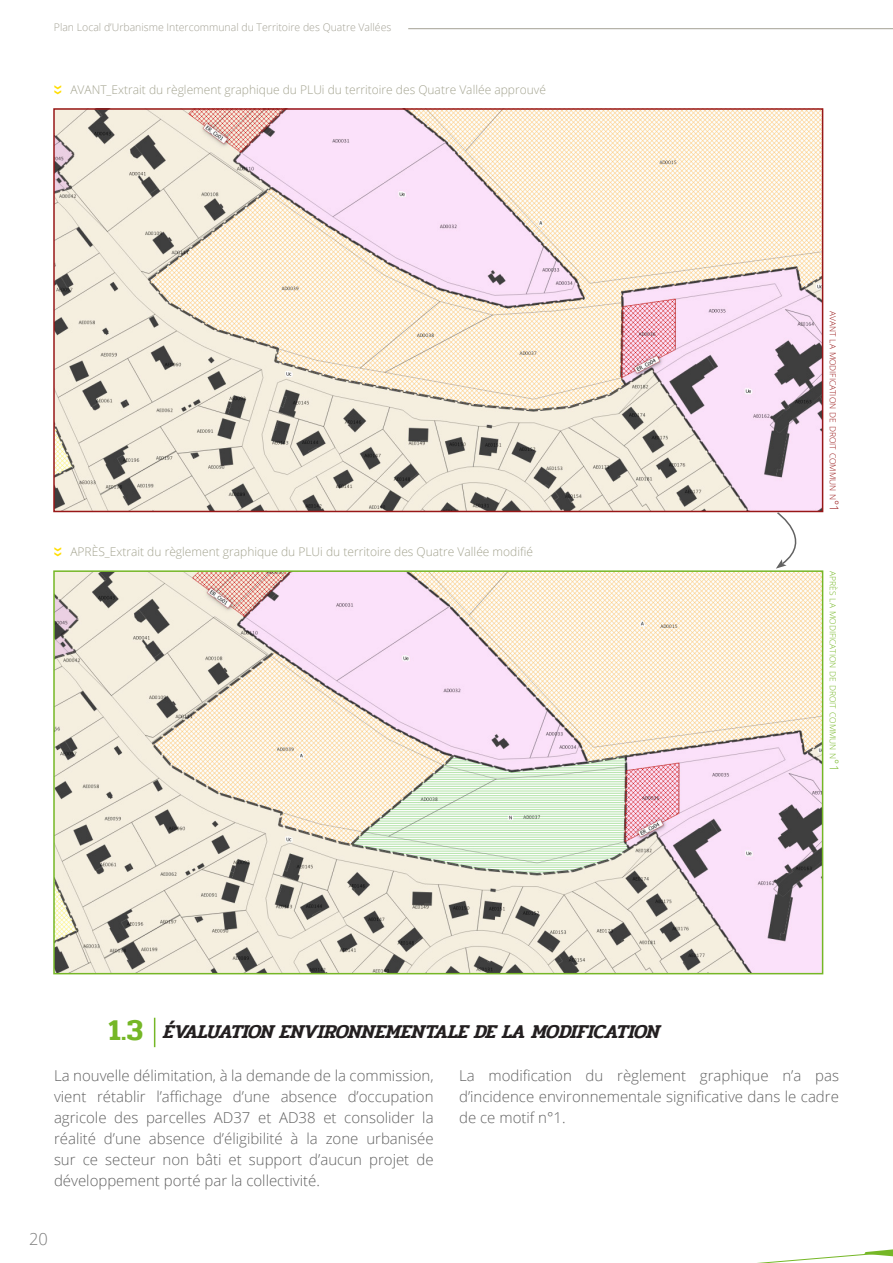
<style>
.page{position:relative;width:893px;height:1263px;background:#fff}
.page>*{position:absolute;margin:0;border:0;box-sizing:border-box;transform-origin:0 0}
.t1{font:600 30px "Pridi";color:#75b726}
.t2{font:italic 600 19.5px "Pridi";color:#231f20}
.t3{font:300 16.5px "Open Sans";color:#808080}
.t4{font:300 15px/21px "Open Sans";color:#626262;text-align:justify}
.t5{font:700 15px "Vista Sans Nar OTCE";color:#fd0}
.t6{font:300 12px "Open Sans";color:#a3a38f}
.t7{font:300 10.5px "Open Sans";color:#a3a194}
.t8{font:300 8.4px "Open Sans";color:#981718}
.t9{font:300 8.4px "Open Sans";color:#75b726}
.s1{font-size:12px}
</style>
<div class="page">
<svg style="left:757px;top:1249px;width:136px;height:14px"></svg>
<hr style="left:408px;top:28px;width:485px;height:1px;background:#a3a194">
<svg style="left:154px;top:1018px;width:1px;height:29px"></svg>
<img style="left:56px;top:111px;width:764px;height:398px">
<div style="left:53px;top:108px;width:770px;height:404px;border:2px solid #981718"></div>
<img style="left:56px;top:573px;width:764px;height:398px">
<div style="left:53px;top:570px;width:770px;height:404px;border:2px solid #75b726"></div>
<svg style="left:776px;top:511px;width:39px;height:58px"></svg>
<p class="t7" style="left:54px;top:20px;width:339px">Plan Local d’Urbanisme Intercommunal du Territoire des Quatre Vallées</p>
<p class="t5" style="left:67px;top:85px;width:11px;rotate:90deg">&gt;&gt;</p>
<p class="t6" style="left:70px;top:81px;width:477px">AVANT_Extrait du règlement graphique du PLUi du territoire des Quatre Vallée approuvé</p>
<p class="t5" style="left:67px;top:547px;width:11px;rotate:90deg">&gt;&gt;</p>
<p class="t6" style="left:70px;top:544px;width:464px">APRÈS_Extrait du règlement graphique du PLUi du territoire des Quatre Vallée modifié</p>
<p class="t8" style="left:839px;top:311px;width:203px;rotate:90deg">avant la modification de droit commun n<span class="s1">°1</span></p>
<p class="t9" style="left:839px;top:571px;width:202px;rotate:90deg">après la modification de droit commun n<span class="s1">°1</span></p>
<p class="t1" style="left:108px;top:1008px;width:37px">1.3</p>
<p class="t2" style="left:162px;top:1017px;width:506px">ÉVALUATIONENVIRONNEMENTALEDELAMODIFICATION</p>
<p class="t4" style="left:54px;top:1064px;width:381px">La nouvelle délimitation, à la demande de la commission, vient rétablir l’affichage d’une absence d’occupation agricole des parcelles AD37 et AD38 et consolider la réalité d’une absence d’éligibilité à la zone urbanisée sur ce secteur non bâti et support d’aucun projet de développement porté par la collectivité.</p>
<p class="t4" style="left:459px;top:1064px;width:381px">La modification du règlement graphique n’a pas d’incidence environnementale significative dans le cadre de ce motif n°1.</p>
<p class="t3" style="left:29px;top:1228px;width:20px">20</p>
</div>
